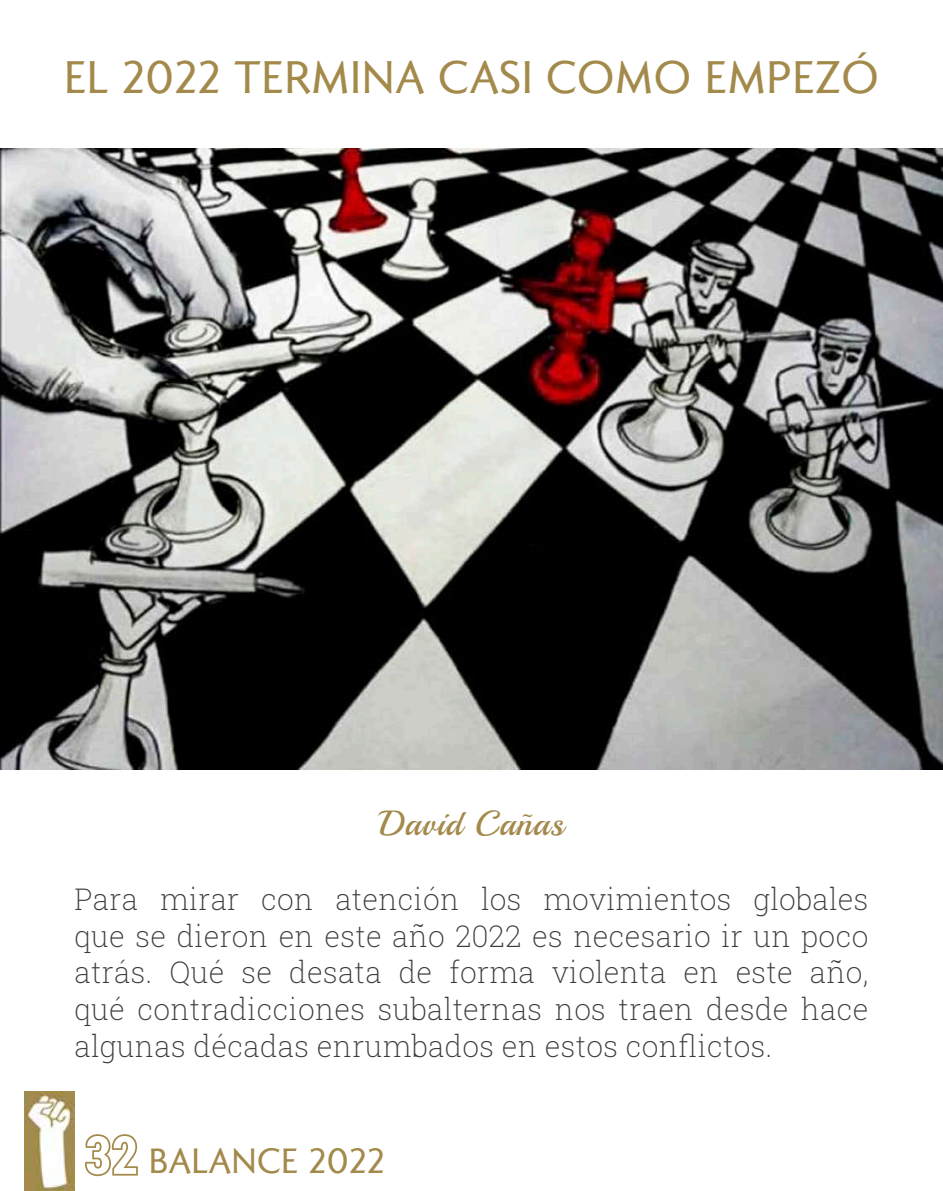
<style>
.page{position:relative;width:943px;height:1191px;background:#fff}
.page>*{position:absolute;margin:0;border:0;box-sizing:border-box;transform-origin:0 0}
.t1{font:45.5px "Romanica";letter-spacing:.01em;color:#a38a4b}
.t2{font:35px "Romanica";letter-spacing:.01em;color:#a38a4b}
.t3{font:35px "Playball";letter-spacing:.025em;color:#a38a4b}
.t4{font:200 29.75px/36.8px "Roboto Slab";letter-spacing:.01em;color:#3c3c3a;text-align:justify}
.s1{font-family:"Roboto Condensed";font-weight:700;font-size:52.5px}
</style>
<div class="page">
<img style="left:0;top:149px;width:943px;height:620px">
<img style="left:25px;top:1091px;width:49px;height:100px">
<h1 class="t1" style="left:64px;top:47px;width:816px">EL 2022 TERMINA CASI COMO EMPEZÓ</h1>
<p class="t3" style="left:379px;top:802px;width:186px">David Cañas</p>
<p class="t4" style="left:74px;top:879px;width:795px">Para mirar con atención los movimientos globales que se dieron en este año 2022 es necesario ir un poco atrás. Qué se desata de forma violenta en este año, qué contradicciones subalternas nos traen desde hace algunas décadas enrumbados en estos conflictos.</p>
<p class="t2" style="left:85px;top:1137px;width:301px"><span class="s1">32</span> BALANCE 2022</p>
</div>
